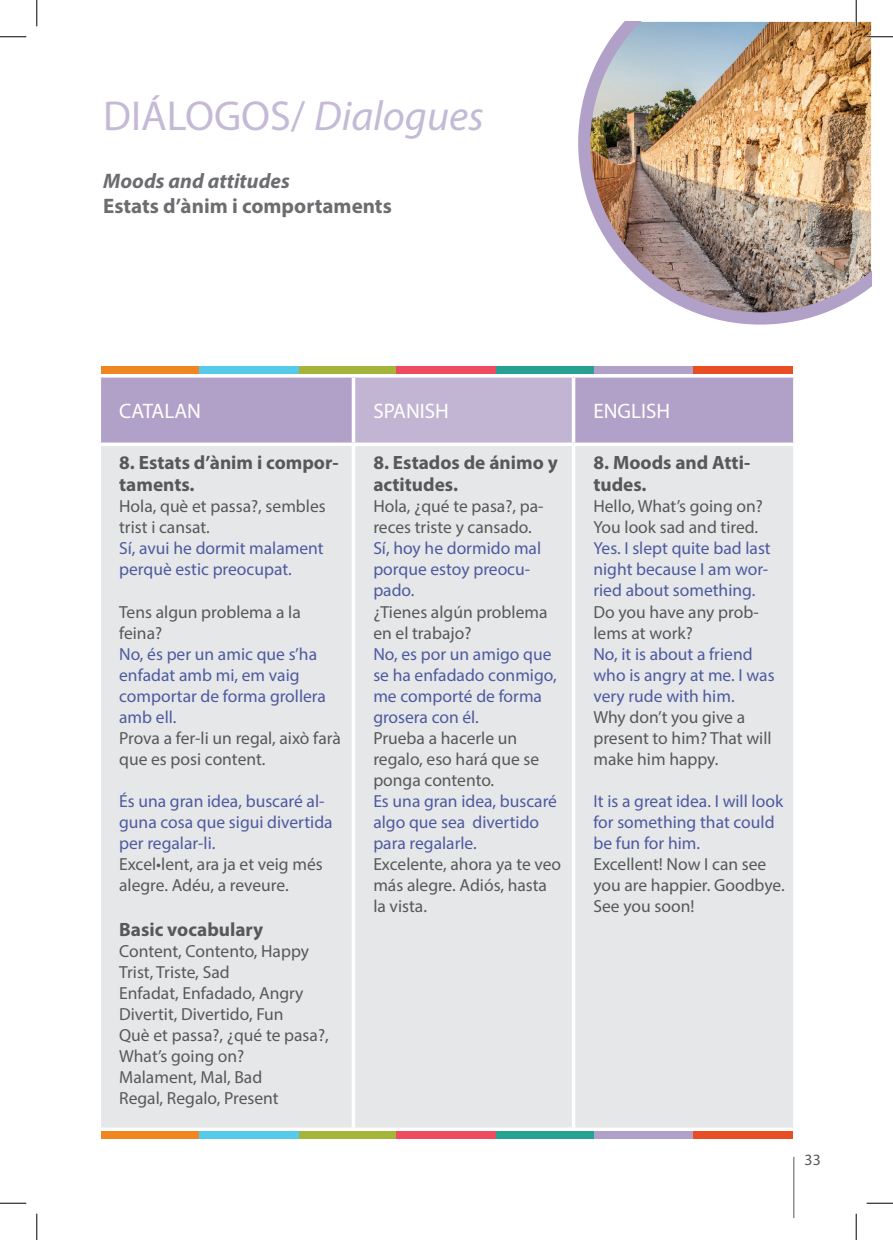
<style>
.page{position:relative;width:893px;height:1240px;background:#fff}
.page>*{position:absolute;margin:0;border:0;box-sizing:border-box;transform-origin:0 0}
.t1{font:42px "Myriad Pro";color:#c5bad6}
.t2{font:700 21px "Myriad Pro";color:#6c6d70}
.t3{font:21px "Myriad Pro";color:#fff}
.t4{font:italic 700 21px "Myriad Pro";color:#6c6d70}
.t5{font:700 19.25px/22.8px "Myriad Pro";color:#57585a}
.t6{font:17.5px/21px "Myriad Pro";color:#57585a}
.t7{font:17.5px/21px "Myriad Pro";color:#4d5a9e}
.t8{font:15.75px "Myriad Pro";color:#57585a}
.s1{font-style:italic}
</style>
<div class="page">
<hr style="left:793px;top:1156px;width:1px;height:61px;background:#57585a">
<div style="left:101px;top:377px;width:691px;height:65px;background:#b1a0c7"></div>
<div style="left:353px;top:376px;width:220px;height:68px;background:#c2b5d3"></div>
<div style="left:101px;top:446px;width:691px;height:681px;background:#e6e7e9"></div>
<hr style="left:353px;top:374px;width:220px;height:3px;background:#fff">
<svg style="left:351px;top:377px;width:4px;height:65px"></svg>
<svg style="left:571px;top:377px;width:4px;height:65px"></svg>
<svg style="left:792px;top:377px;width:3px;height:65px"></svg>
<svg style="left:99px;top:442px;width:254px;height:1px"></svg>
<svg style="left:353px;top:442px;width:220px;height:3px"></svg>
<svg style="left:573px;top:442px;width:222px;height:3px"></svg>
<svg style="left:792px;top:446px;width:1px;height:681px"></svg>
<svg style="left:351px;top:446px;width:4px;height:681px"></svg>
<svg style="left:571px;top:446px;width:4px;height:681px"></svg>
<img style="left:578px;top:22px;width:292px;height:302px">
<div style="left:101px;top:366px;width:99px;height:7px;background:#ef8621"></div>
<div style="left:298px;top:366px;width:99px;height:7px;background:#a4b539"></div>
<div style="left:495px;top:366px;width:99px;height:7px;background:#27a191"></div>
<div style="left:200px;top:366px;width:99px;height:7px;background:#55cae9"></div>
<div style="left:396px;top:366px;width:99px;height:7px;background:#ef4b60"></div>
<div style="left:594px;top:366px;width:99px;height:7px;background:#b1a0c7"></div>
<div style="left:693px;top:366px;width:99px;height:7px;background:#e84d24"></div>
<div style="left:101px;top:1131px;width:99px;height:7px;background:#ef8621"></div>
<div style="left:298px;top:1131px;width:99px;height:7px;background:#a4b539"></div>
<div style="left:495px;top:1131px;width:99px;height:7px;background:#27a191"></div>
<div style="left:200px;top:1131px;width:99px;height:7px;background:#55cae9"></div>
<div style="left:396px;top:1131px;width:99px;height:7px;background:#ef4b60"></div>
<div style="left:594px;top:1131px;width:99px;height:7px;background:#b1a0c7"></div>
<div style="left:693px;top:1131px;width:99px;height:7px;background:#e84d24"></div>
<hr style="left:866px;top:36px;width:26px;height:2px;background:#fff">
<hr style="left:854px;top:0;width:2px;height:26px;background:#fff">
<svg style="left:0;top:36px;width:26px;height:1px"></svg>
<svg style="left:866px;top:36px;width:26px;height:1px"></svg>
<svg style="left:866px;top:1202px;width:26px;height:1px"></svg>
<svg style="left:36px;top:0;width:1px;height:26px"></svg>
<svg style="left:0;top:1202px;width:38px;height:37px"></svg>
<svg style="left:855px;top:0;width:1px;height:26px"></svg>
<svg style="left:855px;top:1213px;width:1px;height:26px"></svg>
<h1 class="t1" style="left:103px;top:90px;width:382px">DIÁLOGOS/ <span class="s1">Dialogues</span></h1>
<p class="t4" style="left:103px;top:167px;width:188px">Moods and attitudes</p>
<p class="t2" style="left:103px;top:192px;width:290px">Estats d’ànim i comportaments</p>
<p class="t3" style="left:119px;top:398px;width:83px">CATALAN</p>
<p class="t3" style="left:373px;top:398px;width:77px">SPANISH</p>
<p class="t3" style="left:593px;top:398px;width:78px">ENGLISH</p>
<p class="t5" style="left:119px;top:450px;width:221px">8. Estats d’ànim i compor&shy;taments.</p>
<p class="t6" style="left:119px;top:495px;width:208px">Hola, què et passa?, sembles trist i cansat.</p>
<p class="t7" style="left:119px;top:537px;width:206px">Sí, avui he dormit malament perquè estic preocupat.</p>
<p class="t6" style="left:119px;top:600px;width:183px">Tens algun problema a la feina?</p>
<p class="t7" style="left:119px;top:642px;width:208px">No, és per un amic que s’ha enfadat amb mi, em vaig comportar de forma grollera amb ell.</p>
<p class="t6" style="left:119px;top:726px;width:223px">Prova a fer-li un regal, això farà que es posi content.</p>
<p class="t7" style="left:119px;top:789px;width:215px">És una gran idea, buscaré al&shy;guna cosa que sigui divertida per regalar-li.</p>
<p class="t6" style="left:119px;top:852px;width:205px">Excel•lent, ara ja et veig més alegre. Adéu, a reveure.</p>
<p class="t5" style="left:119px;top:917px;width:145px">Basic vocabulary</p>
<p class="t6" style="left:119px;top:940px;width:211px">Content, Contento, Happy<br>Trist, Triste, Sad<br>Enfadat, Enfadado, Angry<br>Divertit, Divertido, Fun<br>Què et passa?, ¿qué te pasa?,<br>What’s going on?<br>Malament, Mal, Bad<br>Regal, Regalo, Present</p>
<p class="t5" style="left:373px;top:450px;width:186px">8. Estados de ánimo y actitudes.</p>
<p class="t6" style="left:373px;top:495px;width:172px">Hola, ¿qué te pasa?, pa&shy;reces triste y cansado.</p>
<p class="t7" style="left:373px;top:537px;width:169px">Sí, hoy he dormido mal porque estoy preocu&shy;pado.</p>
<p class="t6" style="left:373px;top:600px;width:175px">¿Tienes algún problema en el trabajo?</p>
<p class="t7" style="left:373px;top:642px;width:185px">No, es por un amigo que se ha enfadado conmigo, me comporté de forma grosera con él.</p>
<p class="t6" style="left:373px;top:726px;width:167px">Prueba a hacerle un regalo, eso hará que se ponga contento.</p>
<p class="t7" style="left:373px;top:789px;width:185px">Es una gran idea, buscaré algo que sea divertido para regalarle.</p>
<p class="t6" style="left:373px;top:852px;width:189px">Excelente, ahora ya te veo más alegre. Adiós, hasta la vista.</p>
<p class="t5" style="left:593px;top:450px;width:158px">8. Moods and Atti&shy;tudes.</p>
<p class="t6" style="left:593px;top:495px;width:171px">Hello, What’s going on?<br>You look sad and tired.</p>
<p class="t7" style="left:593px;top:537px;width:179px">Yes. I slept quite bad last night because I am wor&shy;ried about something.</p>
<p class="t6" style="left:593px;top:600px;width:167px">Do you have any prob&shy;lems at work?</p>
<p class="t7" style="left:593px;top:642px;width:182px">No, it is about a friend who is angry at me. I was very rude with him.</p>
<p class="t6" style="left:593px;top:705px;width:180px">Why don’t you give a present to him? That will make him happy.</p>
<p class="t7" style="left:593px;top:789px;width:191px">It is a great idea. I will look for something that could be fun for him.</p>
<p class="t6" style="left:593px;top:852px;width:193px">Excellent! Now I can see you are happier. Goodbye.<br>See you soon!</p>
<p class="t8" style="left:804px;top:1150px;width:18px">33</p>
</div>
